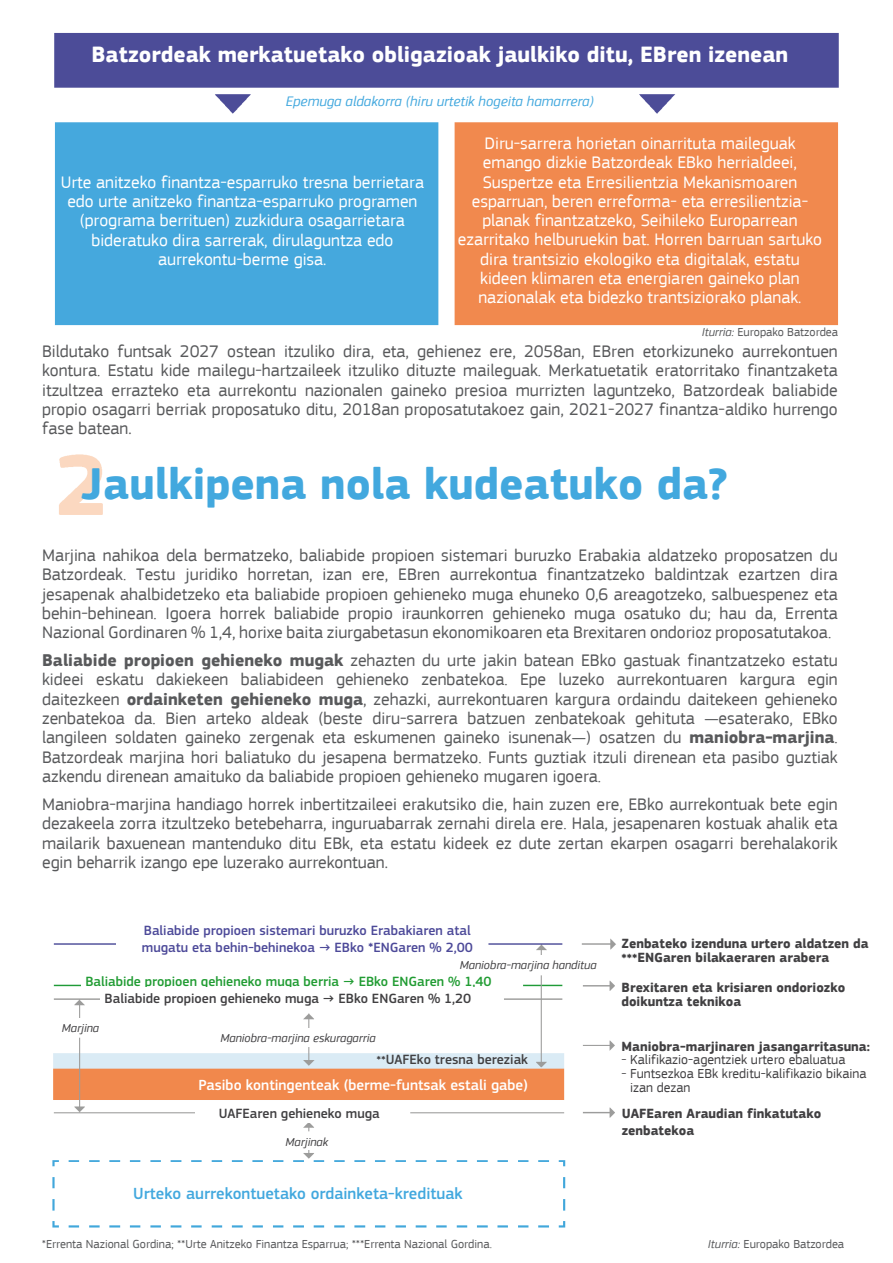
<style>
.page{position:relative;width:893px;height:1263px;background:#fff}
.page>*{position:absolute;margin:0;border:0;box-sizing:border-box;transform-origin:0 0}
.t1{font:700 45.75px "EC Square Sans Pro";color:#42a8de}
.t2{font:700 22.95px "EC Square Sans Pro";color:#fff}
.t3{font:17.55px/19.4px "EC Square Sans Pro";color:#58595b;text-align:justify}
.t4{font:17.55px/19.4px "EC Square Sans Pro";color:#fff;text-align:center}
.t5{font:500 16.8px "EC Square Sans Pro";color:#42a8de}
.t6{font:500 15.3px "EC Square Sans Pro";color:#fff}
.t7{font:italic 14.55px "EC Square Sans Pro";color:#42a8de}
.t8{font:500 13.95px/16.8px "EC Square Sans Pro";color:#4d4a99}
.t9{font:500 13.95px "EC Square Sans Pro";color:#414042}
.t10{font:500 13.95px "EC Square Sans Pro";color:#219c33}
.t11{font:700 13.8px/13.8px "EC Square Sans Pro";color:#414042}
.t12{font:13.8px/13.8px "EC Square Sans Pro";color:#414042}
.t13{font:12.15px "EC Square Sans Pro";color:#58595b}
.t14{font:italic 12.15px "EC Square Sans Pro";color:#414042}
.s1{font-style:inherit}
.s2{font-style:italic}
.s3{font-weight:700}
.s4{font-size:12.15px}
</style>
<div class="page">
<img style="left:52px;top:33px;width:787px;height:1195px">
<div style="left:116px;top:920px;width:366px;height:36px;background:#fff"></div>
<div style="left:455px;top:955px;width:163px;height:18px;background:#fff"></div>
<div style="left:81px;top:971px;width:436px;height:19px;background:#fff"></div>
<div style="left:100px;top:988px;width:398px;height:19px;background:#fff"></div>
<div style="left:44px;top:1018px;width:46px;height:18px;background:#fff"></div>
<div style="left:216px;top:1028px;width:166px;height:18px;background:#fff"></div>
<div style="left:196px;top:1103px;width:207px;height:19px;background:#fff"></div>
<div style="left:270px;top:1132px;width:58px;height:18px;background:#fff"></div>
<h2 class="t2" style="left:91px;top:40px;width:698px">Batzordeak merkatuetako obligazioak jaulkiko ditu, EBren izenean</h2>
<p class="t7" style="left:286px;top:92px;width:309px">Epemuga aldakorra (hiru urtetik hogeita hamarrera)</p>
<p class="t4" style="left:61px;top:172px;width:365px">Urte anitzeko finantza-esparruko tresna berrietara edo urte anitzeko finantza-esparruko programen (programa berrituen) zuzkidura osagarrietara bideratuko dira sarrerak, dirulaguntza edo aurrekontu-berme gisa<span class="s1">.</span></p>
<p class="t4" style="left:458px;top:134px;width:366px">Diru-sarrera horietan oinarrituta maileguak emango dizkie Batzordeak EBko herrialdeei, Suspertze eta Erresilientzia Mekanismoaren esparruan, beren erreforma- eta erresilientzia&shy;planak finantzatzeko, Seihileko Europarrean ezarritako helburuekin bat. Horren barruan sartuko dira trantsizio ekologiko eta digitalak, estatu kideen klimaren eta energiaren gaineko plan nazionalak eta bidezko trantsiziorako planak<span class="s1">.</span></p>
<p class="t13" style="left:702px;top:325px;width:138px"><span class="s2">Iturria:</span> Europako Batzordea</p>
<p class="t3" style="left:42px;top:342px;width:797px">Bildutako funtsak 2027 ostean itzuliko dira, eta, gehienez ere, 2058an, EBren etorkizuneko aurrekontuen kontura. Estatu kide mailegu-hartzaileek itzuliko dituzte maileguak. Merkatuetatik eratorritako finantzaketa itzultzea errazteko eta aurrekontu nazionalen gaineko presioa murrizten laguntzeko, Batzordeak baliabide propio osagarri berriak proposatuko ditu, 2018an proposatutakoez gain, 2021-2027 finantza-aldiko hurrengo fase batean<span class="s1">.</span></p>
<h1 class="t1" style="left:81px;top:457px;width:648px">Jaulkipena nola kudeatuko da?</h1>
<p class="t3" style="left:42px;top:546px;width:797px">Marjina nahikoa dela bermatzeko, baliabide propioen sistemari buruzko Erabakia aldatzeko proposatzen du Batzordeak. Testu juridiko horretan, izan ere, EBren aurrekontua finantzatzeko baldintzak ezartzen dira jesapenak ahalbidetzeko eta baliabide propioen gehieneko muga ehuneko 0,6 areagotzeko, salbuespenez eta behin-behinean. Igoera horrek baliabide propio iraunkorren gehieneko muga osatuko du; hau da, Errenta Nazional Gordinaren % 1,4, horixe baita ziurgabetasun ekonomikoaren eta Brexitaren ondorioz proposatutakoa.</p>
<p class="t3" style="left:42px;top:651px;width:797px"><span class="s3">Baliabide propioen gehieneko mugak</span> zehazten du urte jakin batean EBko gastuak finantzatzeko estatu kideei eskatu dakiekeen baliabideen gehieneko zenbatekoa. Epe luzeko aurrekontuaren kargura egin daitezkeen <span class="s3">ordainketen gehieneko muga</span>, zehazki, aurrekontuaren kargura ordaindu daitekeen gehieneko zenbatekoa da. Bien arteko aldeak (beste diru-sarrera batzuen zenbatekoak gehituta —esaterako, EBko langileen soldaten gaineko zergenak eta eskumenen gaineko isunenak—) osatzen du <span class="s3">maniobra-marjina</span>.<br>Batzordeak marjina hori baliatuko du jesapena bermatzeko. Funts guztiak itzuli direnean eta pasibo guztiak azkendu direnean amaituko da baliabide propioen gehieneko mugaren igoera.</p>
<p class="t3" style="left:42px;top:794px;width:797px">Maniobra-marjina handiago horrek inbertitzaileei erakutsiko die, hain zuzen ere, EBko aurrekontuak bete egin dezakeela zorra itzultzeko betebeharra, inguruabarrak zernahi direla ere. Hala, jesapenaren kostuak ahalik eta mailarik baxuenean mantenduko ditu EBk, eta estatu kideek ez dute zertan ekarpen osagarri berehalakorik egin beharrik izango epe luzerako aurrekontuan<span class="s1">.</span></p>
<p class="t8" style="left:142px;top:922px;width:332px">Baliabide propioen sistemari buruzko Erabakiaren atal mugatu eta behin-behinekoa → EBko *ENGaren % 2,00</p>
<p class="t14" style="left:460px;top:958px;width:138px">Maniobra-marjina handitua</p>
<p class="t10" style="left:85px;top:973px;width:408px">Baliabide propioen gehieneko muga berria → EBko ENGaren % 1,40</p>
<p class="t9" style="left:105px;top:990px;width:368px">Baliabide propioen gehieneko muga → EBko ENGaren % 1,20</p>
<p class="t14" style="left:62px;top:1021px;width:39px">Marjina</p>
<p class="t14" style="left:220px;top:1031px;width:157px">Maniobra-marjina eskuragarria</p>
<p class="t9" style="left:376px;top:1051px;width:153px"><span class="s4">**</span>UAFEko tresna bereziak</p>
<p class="t6" style="left:198px;top:1076px;width:331px">Pasibo kontingenteak (berme-funtsak estali gabe)</p>
<p class="t9" style="left:219px;top:1105px;width:162px">UAFEaren gehieneko muga</p>
<p class="t14" style="left:285px;top:1135px;width:44px">Marjinak</p>
<p class="t5" style="left:133px;top:1184px;width:331px">Urteko aurrekontuetako ordainketa-kredituak</p>
<p class="t13" style="left:42px;top:1236px;width:452px">*Errenta Nazional Gordina; **Urte Anitzeko Finantza Esparrua; ***Errenta Nazional Gordina.</p>
<p class="t11" style="left:621px;top:937px;width:249px">Zenbateko izenduna urtero aldatzen da <span class="s4">***</span>ENGaren bilakaeraren arabera</p>
<p class="t11" style="left:621px;top:981px;width:225px">Brexitaren eta krisiaren ondoriozko doikuntza teknikoa</p>
<p class="t11" style="left:621px;top:1040px;width:250px">Maniobra-marjinaren jasangarritasuna:</p>
<p class="t12" style="left:621px;top:1053px;width:225px"><span class="s1">-</span> Kalifikazio-agentziek urtero ebaluatua</p>
<p class="t12" style="left:630px;top:1067px;width:238px;text-indent:-9px"><span class="s1">-</span> Funtsezkoa EBk kreditu-kalifikazio bikaina izan dezan</p>
<p class="t11" style="left:622px;top:1106px;width:201px;line-height:16.5px">UAFEaren Araudian finkatutako zenbatekoa</p>
<p class="t13" style="left:708px;top:1236px;width:138px"><span class="s2">Iturria:</span> Europako Batzordea</p>
</div>
